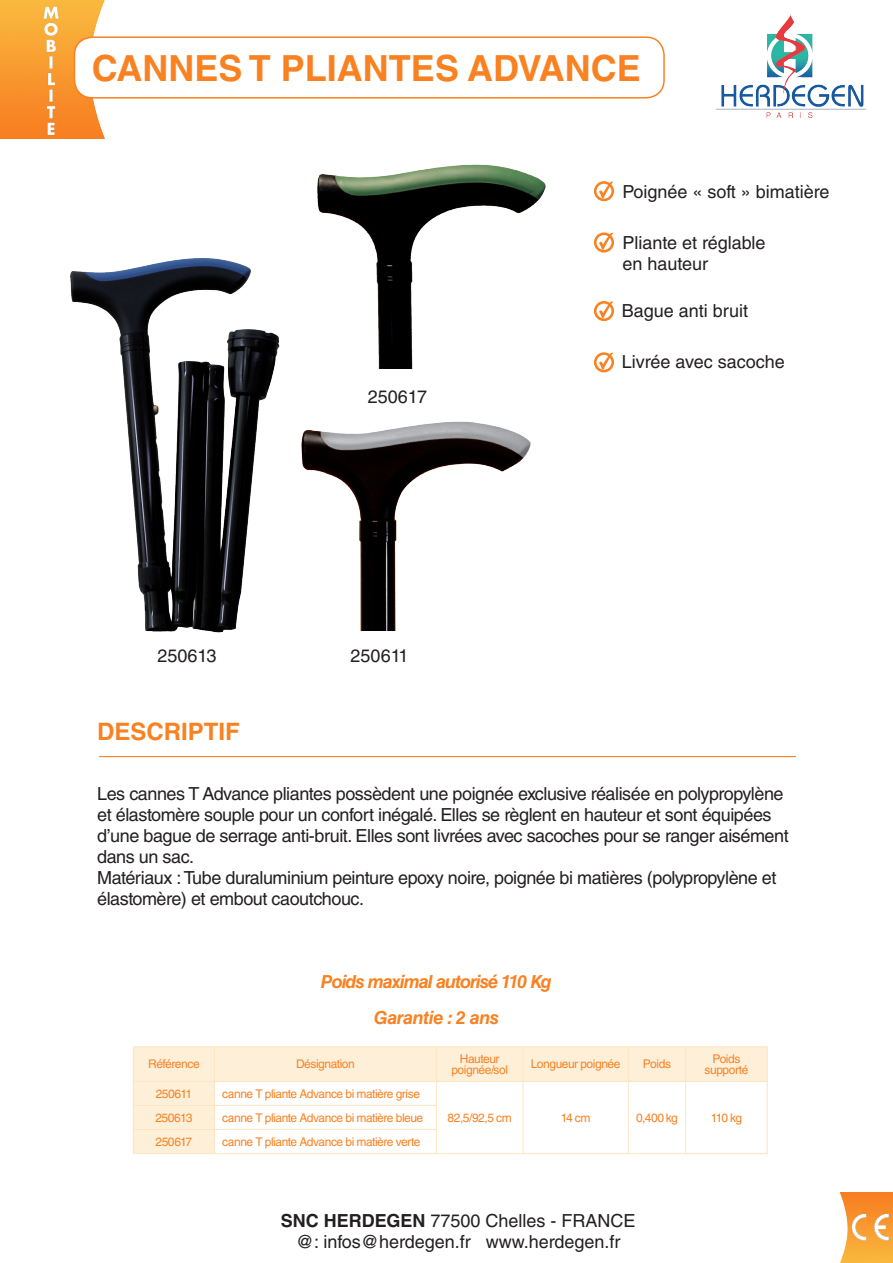
<style>
.page{position:relative;width:893px;height:1263px;background:#fff}
.page>*{position:absolute;margin:0;border:0;box-sizing:border-box;transform-origin:0 0}
.t1{font:700 36px "Helvetica LT Std";color:#f88222}
.t2{font:700 24px "Helvetica LT Std";color:#f88222}
.t3{font:18px/21px "Helvetica LT Std";letter-spacing:-.025em;color:#231f20}
.t4{font:18px/21.6px "Helvetica LT Std";color:#231f20;text-align:center}
.t5{font:italic 700 18px "Helvetica LT Std";letter-spacing:-.055em;color:#f88222}
.t6{font:italic 700 18px "Helvetica LT Std";letter-spacing:-.025em;color:#f88222}
.t7{font:12px/10.5px "Helvetica LT Std";letter-spacing:-.035em;color:#f88222;text-align:center}
.s1{font-weight:700}
</style>
<div class="page">
<img style="left:716px;top:15px;width:150px;height:103px">
<img style="left:840px;top:1193px;width:53px;height:70px">
<img style="left:0;top:0;width:105px;height:138px">
<div style="left:74px;top:37px;width:590px;height:61px;background:#fff;border-radius:18px"></div>
<div style="left:74px;top:36px;width:591px;height:63px;border:2px solid #f88222;border-radius:18px"></div>
<img style="left:853px;top:1214px;width:36px;height:26px">
<hr style="left:99px;top:756px;width:697px;height:1px;background:#f88222">
<div style="left:594px;top:232px;width:20px;height:20px;border:3px solid #f88222;border-radius:50%"></div>
<svg style="left:599px;top:233px;width:14px;height:17px"></svg>
<div style="left:594px;top:181px;width:20px;height:20px;border:3px solid #f88222;border-radius:50%"></div>
<svg style="left:599px;top:181px;width:14px;height:18px"></svg>
<div style="left:594px;top:301px;width:20px;height:20px;border:3px solid #f88222;border-radius:50%"></div>
<svg style="left:599px;top:301px;width:14px;height:18px"></svg>
<div style="left:594px;top:352px;width:20px;height:20px;border:3px solid #f88222;border-radius:50%"></div>
<svg style="left:599px;top:353px;width:14px;height:17px"></svg>
<hr style="left:133px;top:1046px;width:82px;height:1px;background:#fee5c1">
<hr style="left:215px;top:1046px;width:221px;height:1px;background:#fee5c1">
<hr style="left:436px;top:1046px;width:87px;height:1px;background:#fee5c1">
<hr style="left:523px;top:1046px;width:105px;height:1px;background:#fee5c1">
<hr style="left:628px;top:1046px;width:58px;height:1px;background:#fee5c1">
<hr style="left:686px;top:1046px;width:81px;height:1px;background:#fee5c1">
<svg style="left:133px;top:1047px;width:635px;height:106px"></svg>
<hr style="left:133px;top:1153px;width:82px;height:1px;background:#fee5c1">
<hr style="left:215px;top:1153px;width:221px;height:1px;background:#fee5c1">
<hr style="left:436px;top:1153px;width:87px;height:1px;background:#fee5c1">
<hr style="left:523px;top:1153px;width:105px;height:1px;background:#fee5c1">
<hr style="left:628px;top:1153px;width:58px;height:1px;background:#fee5c1">
<hr style="left:686px;top:1153px;width:81px;height:1px;background:#fee5c1">
<img style="left:317px;top:164px;width:229px;height:205px">
<img style="left:70px;top:258px;width:210px;height:375px">
<img style="left:272px;top:416px;width:259px;height:215px">
<p class="t1" style="left:92px;top:46px;width:550px">CANNES T PLIANTES ADVANCE</p>
<p class="t4" style="left:622px;top:181px;width:209px">Poignée « soft » bimatière</p>
<p class="t4" style="left:622px;top:232px;width:144px;line-height:21px;text-align:left">Pliante et réglable en hauteur</p>
<p class="t3" style="left:368px;top:386px;width:61px">250617</p>
<p class="t3" style="left:157px;top:645px;width:61px">250613</p>
<p class="t3" style="left:351px;top:645px;width:59px">250611</p>
<p class="t2" style="left:97px;top:717px;width:144px">DESCRIPTIF</p>
<p class="t4" style="left:622px;top:300px;width:128px">Bague anti bruit</p>
<p class="t4" style="left:622px;top:351px;width:164px">Livrée avec sacoche</p>
<p class="t3" style="left:97px;top:783px;width:693px">Les cannes T Advance pliantes possèdent une poignée exclusive réalisée en polypropylène et élastomère souple pour un confort inégalé. Elles se règlent en hauteur et sont équipées d’une bague de serrage anti-bruit. Elles sont livrées avec sacoches pour se ranger aisément dans un sac.</p>
<p class="t3" style="left:97px;top:867px;width:681px">Matériaux : Tube duraluminium peinture epoxy noire, poignée bi matières (polypropylène et élastomère) et embout caoutchouc.</p>
<p class="t5" style="left:321px;top:970px;width:233px">Poids maximal autorisé 110 Kg</p>
<p class="t6" style="left:374px;top:1006px;width:127px">Garantie : 2 ans</p>
<p class="t7" style="left:148px;top:1059px;width:53px">Référence</p>
<p class="t7" style="left:296px;top:1059px;width:60px">Désignation</p>
<p class="t7" style="left:451px;top:1054px;width:58px">Hauteur poignée/sol</p>
<p class="t7" style="left:531px;top:1059px;width:91px">Longueur poignée</p>
<p class="t7" style="left:643px;top:1059px;width:30px">Poids</p>
<p class="t7" style="left:712px;top:1054px;width:30px">Poids</p>
<p class="t7" style="left:704px;top:1064px;width:45px">supporté</p>
<p class="t7" style="left:156px;top:1088px;width:38px">250611</p>
<p class="t7" style="left:222px;top:1088px;width:199px">canne T pliante Advance bi matière grise</p>
<p class="t7" style="left:156px;top:1112px;width:38px">250613</p>
<p class="t7" style="left:222px;top:1112px;width:203px">canne T pliante Advance bi matière bleue</p>
<p class="t7" style="left:448px;top:1112px;width:66px">82,5/92,5 cm</p>
<p class="t7" style="left:561px;top:1112px;width:31px">14 cm</p>
<p class="t7" style="left:636px;top:1112px;width:43px">0,400 kg</p>
<p class="t7" style="left:711px;top:1112px;width:33px">110 kg</p>
<p class="t7" style="left:156px;top:1136px;width:38px">250617</p>
<p class="t7" style="left:222px;top:1136px;width:200px">canne T pliante Advance bi matière verte</p>
<p class="t4" style="left:281px;top:1209px;width:356px"><span class="s1">SNC HERDEGEN</span> 77500 Chelles - FRANCE @: infos@herdegen.fr www.herdegen.fr</p>
</div>
